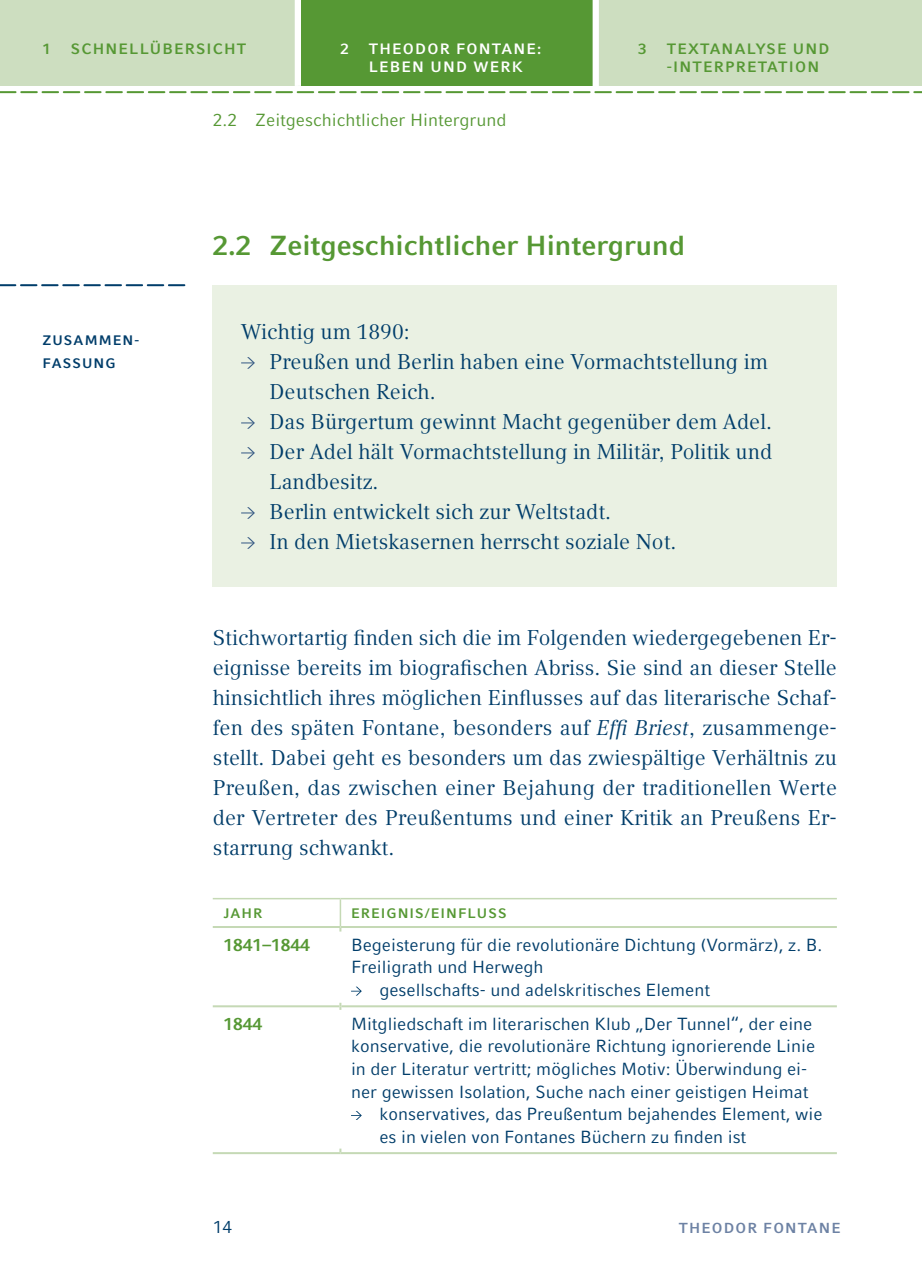
<style>
.page{position:relative;width:922px;height:1276px;background:#fff}
.page>*{position:absolute;margin:0;border:0;box-sizing:border-box;transform-origin:0 0}
.t1{font:700 27.5px "Compatil Fact LT Pro";color:#569834}
.t2{font:21.25px/30px "Compatil Text LT Pro";color:#003d6a;text-align:justify}
.t3{font:17.5px "Compatil Fact LT Pro";color:#003d6a}
.t4{font:17.5px "Compatil Fact LT Pro";color:#569834}
.t5{font:700 17.5px "Compatil Fact LT Pro";color:#569834}
.t6{font:700 15px "Compatil Fact LT Pro";color:#569834}
.t7{font:700 15px "Compatil Fact LT Pro";color:#fff}
.t8{font:700 14.5px "Compatil Fact LT Pro";color:#6d82a4}
.t9{font:700 13.75px "Compatil Fact LT Pro";letter-spacing:.075em;color:#569834}
.t10{font:700 13.75px "Compatil Fact LT Pro";color:#003d6a}
.s1{font-style:italic}
</style>
<div class="page">
<hr style="left:213px;top:1005px;width:126px;height:2px;background:#c5d9b5">
<hr style="left:341px;top:1005px;width:495px;height:2px;background:#c5d9b5">
<hr style="left:213px;top:1152px;width:127px;height:2px;background:#c5d9b5">
<hr style="left:340px;top:1152px;width:496px;height:2px;background:#c5d9b5">
<hr style="left:339px;top:899px;width:2px;height:27px;background:#c5d9b5">
<svg style="left:339px;top:1002px;width:2px;height:8px"></svg>
<hr style="left:213px;top:898px;width:127px;height:1px;background:#c5d9b5">
<hr style="left:340px;top:898px;width:496px;height:1px;background:#c5d9b5">
<hr style="left:213px;top:926px;width:127px;height:2px;background:#c5d9b5">
<hr style="left:340px;top:926px;width:496px;height:2px;background:#c5d9b5">
<svg style="left:351px;top:986px;width:10px;height:9px"></svg>
<svg style="left:351px;top:1111px;width:10px;height:9px"></svg>
<div style="left:213px;top:285px;width:623px;height:301px;background:#eaf1e3"></div>
<svg style="left:241px;top:357px;width:14px;height:12px"></svg>
<svg style="left:241px;top:417px;width:14px;height:12px"></svg>
<svg style="left:241px;top:447px;width:14px;height:12px"></svg>
<svg style="left:241px;top:507px;width:14px;height:12px"></svg>
<svg style="left:241px;top:537px;width:14px;height:12px"></svg>
<svg style="left:0;top:284px;width:184px;height:2px"></svg>
<div style="left:0;top:0;width:921px;height:85px;background:#cddec0"></div>
<div style="left:298px;top:0;width:297px;height:85px;background:#569834"></div>
<div style="left:295px;top:0;width:6px;height:86px;background:#fff"></div>
<div style="left:592px;top:0;width:6px;height:88px;background:#fff"></div>
<svg style="left:0;top:91px;width:921px;height:2px"></svg>
<p class="t6" style="left:43px;top:40px;width:22px">1 SCHNELLÜBERSICHT</p>
<p class="t7" style="left:340px;top:40px;width:23px">2 THEODOR</p>
<p class="t7" style="left:456px;top:40px;width:13px">FONTANE</p>
<p class="t7" style="left:537px;top:40px;width:6px">:</p>
<p class="t7" style="left:369px;top:58px;width:22px">LEBEN</p>
<p class="t7" style="left:430px;top:58px;width:13px">UND</p>
<p class="t7" style="left:473px;top:58px;width:28px">WERK</p>
<p class="t4" style="left:213px;top:110px;width:295px">2.2 Zeitgeschichtlicher Hintergrund</p>
<p class="t6" style="left:638px;top:40px;width:10px">3</p>
<p class="t6" style="left:666px;top:40px;width:23px">TEXTANALYSE</p>
<p class="t6" style="left:792px;top:40px;width:13px">UND</p>
<p class="t6" style="left:666px;top:58px;width:18px">-INTERPRETATION</p>
<p class="t10" style="left:43px;top:332px;width:23px">ZUSAMMEN</p>
<p class="t10" style="left:135px;top:332px;width:6px">-</p>
<p class="t10" style="left:43px;top:355px;width:12px">FASSUNG</p>
<p class="t1" style="left:213px;top:229px;width:473px">2.2 ZEITGESCHICHTLICHER HINTERGRUND</p>
<p class="t2" style="left:269px;top:316px;width:504px;text-align:left;text-indent:-28px">Wichtig um 1890:<br>Preußen und Berlin haben eine Vormachtstellung im Deutschen Reich.<br>Das Bürgertum gewinnt Macht gegenüber dem Adel.<br>Der Adel hält Vormachtstellung in Militär, Politik und Landbesitz.<br>Berlin entwickelt sich zur Weltstadt.<br>In den Mietskasernen herrscht soziale Not.</p>
<p class="t2" style="left:213px;top:623px;width:625px">Stichwortartig finden sich die im Folgenden wiedergegebenen Er&shy;eignisse bereits im biografischen Abriss. Sie sind an dieser Stelle hinsichtlich ihres möglichen Einflusses auf das literarische Schaf&shy;fen des späten Fontane, besonders auf <span class="s1">Effi Briest</span>, zusammenge&shy;stellt. Dabei geht es besonders um das zwiespältige Verhältnis zu Preußen, das zwischen einer Bejahung der traditionellen Werte der Vertreter des Preußentums und einer Kritik an Preußens Er&shy;starrung schwankt.</p>
<p class="t9" style="left:223px;top:905px;width:41px">JAHR</p>
<p class="t9" style="left:351px;top:905px;width:157px">EREIGNIS/EINFLUSS</p>
<p class="t5" style="left:223px;top:934px;width:88px">1841–1844</p>
<p class="t3" style="left:351px;top:934px;width:473px">Begeisterung für die revolutionäre Dichtung (Vormärz), z. B.</p>
<p class="t3" style="left:351px;top:957px;width:194px">Freiligrath und Herwegh</p>
<p class="t3" style="left:379px;top:979px;width:332px">gesellschafts- und adelskritisches Element</p>
<p class="t5" style="left:223px;top:1013px;width:40px">1844</p>
<p class="t3" style="left:351px;top:1013px;width:463px">Mitgliedschaft im literarischen Klub „Der Tunnel“, der eine</p>
<p class="t3" style="left:351px;top:1036px;width:465px">konservative, die revolutionäre Richtung ignorierende Linie</p>
<p class="t3" style="left:351px;top:1058px;width:457px">in der Literatur vertritt; mögliches Motiv: Überwindung ei-</p>
<p class="t3" style="left:351px;top:1081px;width:458px">ner gewissen Isolation, Suche nach einer geistigen Heimat</p>
<p class="t3" style="left:379px;top:1103px;width:444px">konservatives, das Preußentum bejahendes Element, wie</p>
<p class="t3" style="left:379px;top:1126px;width:368px">es in vielen von Fontanes Büchern zu finden ist</p>
<p class="t3" style="left:213px;top:1217px;width:21px">14</p>
<p class="t8" style="left:678px;top:1219px;width:23px">THEODOR</p>
<p class="t8" style="left:763px;top:1219px;width:22px">FONTANE</p>
</div>
